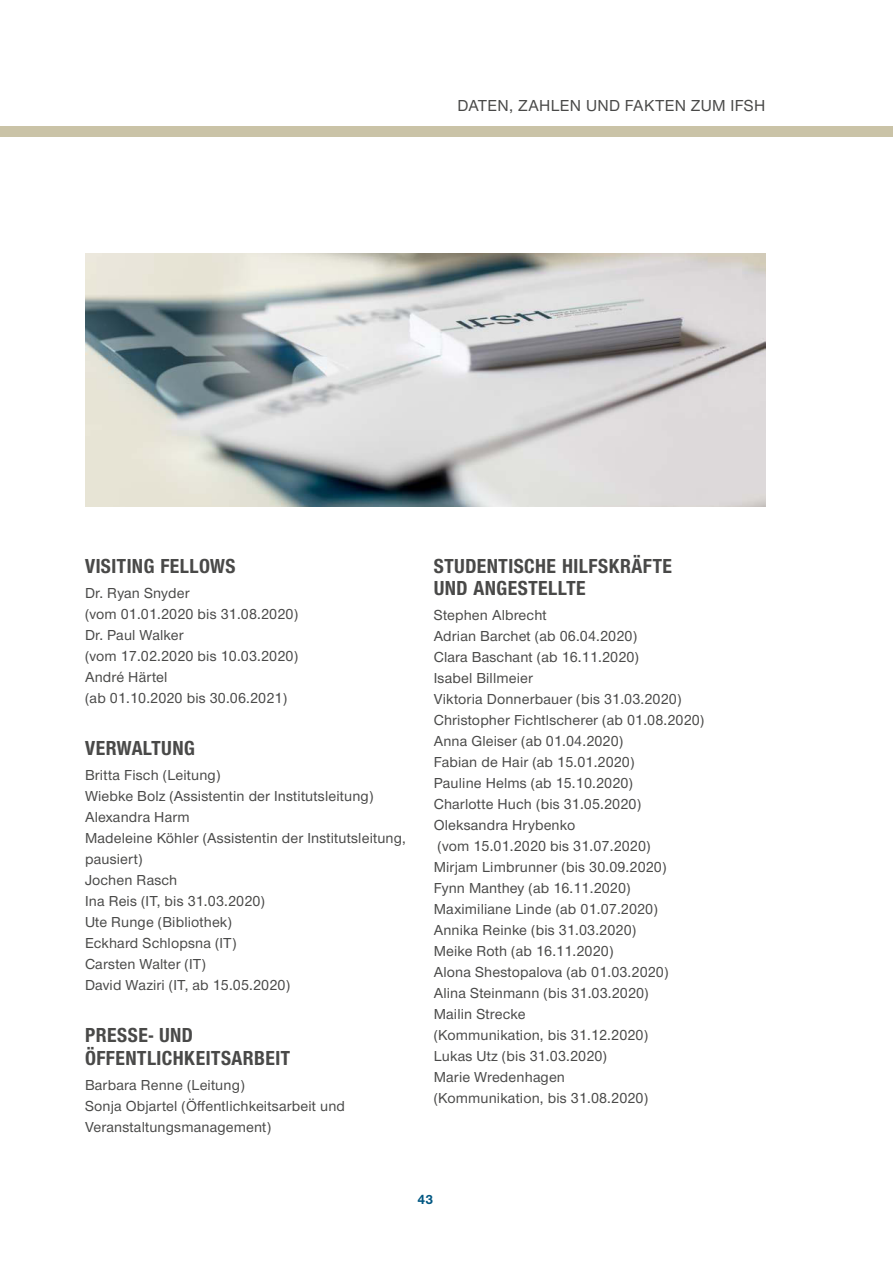
<style>
.page{position:relative;width:893px;height:1263px;background:#fff}
.page>*{position:absolute;margin:0;border:0;box-sizing:border-box;transform-origin:0 0}
.JB_Zwischenüberschrift_Personal{font:700 21px/22.5px "Nimbus San Nov Con";letter-spacing:.02em;color:#494948}
.JB_Fließtext__zweispaltig{font:700 21px/22.5px "Nimbus San Nov Con";letter-spacing:.02em;color:#494948}
.t1{font:500 16.5px "Nimbus Sans Novus";letter-spacing:.02em;color:#494948}
.JB_Fließtext__zweispaltig-2{font:500 15px/21px "Nimbus Sans Novus";letter-spacing:.01em;color:#494948}
.t2{font:700 13.5px "Nimbus San Nov";color:#005782}
</style>
<div class="page">
<div style="left:0;top:127px;width:893px;height:10px;background:#cac3a7"></div>
<img style="left:85px;top:253px;width:680px;height:253px">
<p class="t1" style="left:457px;top:94px;width:309px">DATEN, ZAHLEN UND FAKTEN ZUM IFSH</p>
<p class="JB_Zwischenüberschrift_Personal" style="left:85px;top:554px;width:152px">VISITING FELLOWS</p>
<p class="JB_Fließtext__zweispaltig-2" style="left:85px;top:582px;width:106px">Dr. Ryan Snyder</p>
<p class="JB_Fließtext__zweispaltig-2" style="left:85px;top:603px;width:215px">(vom 01.01.2020 bis 31.08.2020)</p>
<p class="JB_Fließtext__zweispaltig-2" style="left:85px;top:624px;width:100px">Dr. Paul Walker</p>
<p class="JB_Fließtext__zweispaltig-2" style="left:85px;top:645px;width:215px">(vom 17.02.2020 bis 10.03.2020)</p>
<p class="JB_Fließtext__zweispaltig-2" style="left:85px;top:666px;width:204px">André Härtel<br>(ab 01.10.2020 bis 30.06.2021)</p>
<p class="JB_Zwischenüberschrift_Personal" style="left:85px;top:736px;width:112px">VERWALTUNG</p>
<p class="JB_Fließtext__zweispaltig-2" style="left:85px;top:764px;width:137px">Britta Fisch (Leitung)</p>
<p class="JB_Fließtext__zweispaltig-2" style="left:85px;top:785px;width:290px">Wiebke Bolz (Assistentin der Institutsleitung)</p>
<p class="JB_Fließtext__zweispaltig-2" style="left:85px;top:806px;width:106px">Alexandra Harm</p>
<p class="JB_Fließtext__zweispaltig-2" style="left:85px;top:827px;width:322px">Madeleine Köhler (Assistentin der Institutsleitung, pausiert)</p>
<p class="JB_Fließtext__zweispaltig-2" style="left:85px;top:869px;width:94px">Jochen Rasch</p>
<p class="JB_Fließtext__zweispaltig-2" style="left:85px;top:890px;width:181px">Ina Reis (IT, bis 31.03.2020)</p>
<p class="JB_Fließtext__zweispaltig-2" style="left:85px;top:911px;width:148px">Ute Runge (Bibliothek)</p>
<p class="JB_Fließtext__zweispaltig-2" style="left:85px;top:932px;width:153px">Eckhard Schlopsna (IT)</p>
<p class="JB_Fließtext__zweispaltig-2" style="left:85px;top:953px;width:122px">Carsten Walter (IT)</p>
<p class="JB_Fließtext__zweispaltig-2" style="left:85px;top:974px;width:207px">David Waziri (IT, ab 15.05.2020)</p>
<p class="JB_Zwischenüberschrift_Personal" style="left:85px;top:1023px;width:206px">PRESSE- UND<br>ÖFFENTLICHKEITSARBEIT</p>
<p class="JB_Fließtext__zweispaltig-2" style="left:85px;top:1074px;width:161px">Barbara Renne (Leitung)</p>
<p class="JB_Fließtext__zweispaltig-2" style="left:85px;top:1095px;width:262px">Sonja Objartel (Öffentlichkeitsarbeit und<br>Veranstaltungsmanagement)</p>
<p class="JB_Fließtext__zweispaltig" style="left:434px;top:554px;width:240px">STUDENTISCHE HILFSKRÄFTE<br>UND ANGESTELLTE</p>
<p class="JB_Fließtext__zweispaltig-2" style="left:434px;top:604px;width:115px">Stephen Albrecht</p>
<p class="JB_Fließtext__zweispaltig-2" style="left:434px;top:625px;width:205px">Adrian Barchet (ab 06.04.2020)</p>
<p class="JB_Fließtext__zweispaltig-2" style="left:434px;top:646px;width:207px">Clara Baschant (ab 16.11.2020)</p>
<p class="JB_Fließtext__zweispaltig-2" style="left:434px;top:667px;width:101px">Isabel Billmeier</p>
<p class="JB_Fließtext__zweispaltig-2" style="left:434px;top:688px;width:249px">Viktoria Donnerbauer (bis 31.03.2020)</p>
<p class="JB_Fließtext__zweispaltig-2" style="left:434px;top:709px;width:272px">Christopher Fichtlscherer (ab 01.08.2020)</p>
<p class="JB_Fließtext__zweispaltig-2" style="left:434px;top:730px;width:191px">Anna Gleiser (ab 01.04.2020)</p>
<p class="JB_Fließtext__zweispaltig-2" style="left:434px;top:751px;width:202px">Fabian de Hair (ab 15.01.2020)</p>
<p class="JB_Fließtext__zweispaltig-2" style="left:434px;top:772px;width:201px">Pauline Helms (ab 15.10.2020)</p>
<p class="JB_Fließtext__zweispaltig-2" style="left:434px;top:793px;width:209px">Charlotte Huch (bis 31.05.2020)</p>
<p class="JB_Fließtext__zweispaltig-2" style="left:434px;top:814px;width:218px">Oleksandra Hrybenko<br>(vom 15.01.2020 bis 31.07.2020)</p>
<p class="JB_Fließtext__zweispaltig-2" style="left:434px;top:856px;width:234px">Mirjam Limbrunner (bis 30.09.2020)</p>
<p class="JB_Fließtext__zweispaltig-2" style="left:434px;top:877px;width:198px">Fynn Manthey (ab 16.11.2020)</p>
<p class="JB_Fließtext__zweispaltig-2" style="left:434px;top:898px;width:226px">Maximiliane Linde (ab 01.07.2020)</p>
<p class="JB_Fließtext__zweispaltig-2" style="left:434px;top:919px;width:204px">Annika Reinke (bis 31.03.2020)</p>
<p class="JB_Fließtext__zweispaltig-2" style="left:434px;top:940px;width:181px">Meike Roth (ab 16.11.2020)</p>
<p class="JB_Fließtext__zweispaltig-2" style="left:434px;top:961px;width:236px">Alona Shestopalova (ab 01.03.2020)</p>
<p class="JB_Fließtext__zweispaltig-2" style="left:434px;top:982px;width:216px">Alina Steinmann (bis 31.03.2020)</p>
<p class="JB_Fließtext__zweispaltig-2" style="left:434px;top:1003px;width:216px">Mailin Strecke<br>(Kommunikation, bis 31.12.2020)</p>
<p class="JB_Fließtext__zweispaltig-2" style="left:434px;top:1045px;width:175px">Lukas Utz (bis 31.03.2020)</p>
<p class="JB_Fließtext__zweispaltig-2" style="left:434px;top:1066px;width:216px">Marie Wredenhagen (Kommunikation, bis 31.08.2020)</p>
<p class="t2" style="left:417px;top:1190px;width:17px">43</p>
</div>
